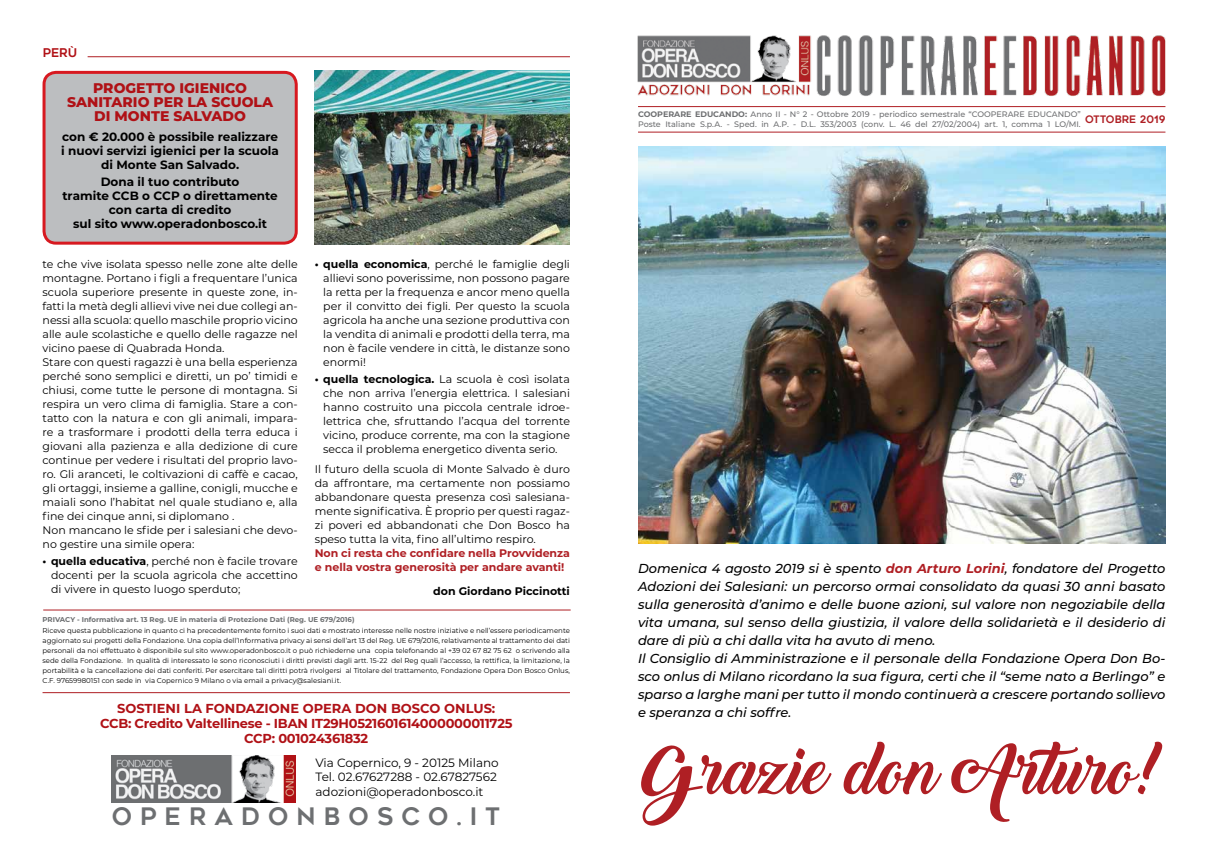
<style>
.page{position:relative;width:1208px;height:859px;background:#fff}
.page>*{position:absolute;margin:0;border:0;box-sizing:border-box;transform-origin:0 0}
.t1{font:65px "Backto Black Demo";color:#af1f24}
.t2{font:24px "Geometos";letter-spacing:.34em;color:#6d6f71}
.t3{font:800 14px/14px "Montserrat";color:#b01116;text-align:center}
.t4{font:italic 500 13px/18px "Montserrat";color:#000}
.t5{font:700 13px/15px "Montserrat";letter-spacing:-.02em;color:#b01116;text-align:center}
.t6{font:700 12px/14px "Montserrat";color:#000;text-align:center}
.t7{font:12px/14.4px "Montserrat";color:#000}
.t8{font:12px "Geometos";color:#b11116}
.t9{font:11px/14px "Montserrat";color:#000;text-align:justify}
.t10{font:700 11px/14px "Montserrat";color:#af1f24}
.t11{font:700 11px "Montserrat";color:#000}
.t12{font:500 8px/9.6px "Montserrat";color:#6e6f71}
.t13{font:7px/10px "Montserrat";color:#000;text-align:justify}
.t14{font:700 7px "Montserrat";color:#6d6f71}
.s1{font-weight:700}
.s2{font-weight:700;color:#af1f24}
</style>
<div class="page">
<img style="left:112px;top:755px;width:184px;height:47px">
<img style="left:637px;top:35px;width:529px;height:61px">
<hr style="left:638px;top:106px;width:527px;height:1px;background:#af1f24">
<hr style="left:638px;top:132px;width:527px;height:1px;background:#af1f24">
<img style="left:638px;top:147px;width:527px;height:396px">
<hr style="left:88px;top:56px;width:482px;height:1px;background:#af1f24">
<hr style="left:43px;top:692px;width:527px;height:1px;background:#af1f24">
<hr style="left:43px;top:609px;width:527px;height:1px;background:#af1f24">
<div style="left:44px;top:72px;width:252px;height:171px;background:#bcbec0;border-radius:12px"></div>
<div style="left:43px;top:71px;width:255px;height:174px;border:3px solid #d71920;border-radius:12px"></div>
<img style="left:315px;top:71px;width:255px;height:174px">
<p class="t8" style="left:43px;top:46px;width:36px">PERÙ</p>
<p class="t3" style="left:67px;top:80px;width:208px">PROGETTO IGIENICO<br>SANITARIO PER LA SCUOLA<br>DI MONTE SALVADO</p>
<p class="t6" style="left:61px;top:129px;width:219px">con € 20.000 è possibile realizzare i nuovi servizi igienici per la scuola di Monte San Salvado.</p>
<p class="t6" style="left:62px;top:174px;width:217px">Dona il tuo contributo<br>tramite CCB o CCP o direttamente con carta di credito<br>sul sito www.operadonbosco.it</p>
<p class="t9" style="left:323px;top:257px;width:248px;text-indent:-9px"><span class="s1">• quella economica</span>, perché le famiglie degli allievi sono poverissime, non possono pagare la retta per la frequenza e ancor meno quella per il convitto dei figli. Per questo la scuola agricola ha anche una sezione produttiva con la vendita di animali e prodotti della terra, ma non è facile vendere in città, le distanze sono enormi!</p>
<p class="t9" style="left:323px;top:372px;width:248px;text-indent:-9px"><span class="s1">• quella tecnologica.</span> La scuola è così isolata che non arriva l’energia elettrica. I salesiani hanno costruito una piccola centrale idroe&shy;lettrica che, sfruttando l’acqua del torrente vicino, produce corrente, ma con la stagione secca il problema energetico diventa serio.</p>
<p class="t9" style="left:315px;top:461px;width:257px">Il futuro della scuola di Monte Salvado è duro da affrontare, ma certamente non possiamo abbandonare questa presenza così salesiana&shy;mente significativa. È proprio per questi ragaz&shy;zi poveri ed abbandonati che Don Bosco ha speso tutta la vita, fino all’ultimo respiro.</p>
<p class="t10" style="left:315px;top:545px;width:257px">Non ci resta che confidare nella Provvidenza e nella vostra generosità per andare avanti!</p>
<p class="t11" style="left:433px;top:583px;width:138px">don Giordano Piccinotti</p>
<p class="t9" style="left:43px;top:257px;width:257px;text-align:left">te che vive isolata spesso nelle zone alte delle montagne. Portano i figli a frequentare l’unica scuola superiore presente in queste zone, in&shy;fatti la metà degli allievi vive nei due collegi an&shy;nessi alla scuola: quello maschile proprio vicino alle aule scolastiche e quello delle ragazze nel vicino paese di Quabrada Honda.<br>Stare con questi ragazzi è una bella esperienza perché sono semplici e diretti, un po’ timidi e chiusi, come tutte le persone di montagna. Si respira un vero clima di famiglia. Stare a con&shy;tatto con la natura e con gli animali, impara&shy;re a trasformare i prodotti della terra educa i giovani alla pazienza e alla dedizione di cure continue per vedere i risultati del proprio lavo&shy;ro. Gli aranceti, le coltivazioni di caffè e cacao, gli ortaggi, insieme a galline, conigli, mucche e maiali sono l’habitat nel quale studiano e, alla fine dei cinque anni, si diplomano .<br>Non mancano le sfide per i salesiani che devo&shy;no gestire una simile opera:</p>
<p class="t9" style="left:51px;top:554px;width:248px;text-indent:-9px"><span class="s1">• quella educativa</span>, perché non è facile trovare docenti per la scuola agricola che accettino di vivere in questo luogo sperduto;</p>
<p class="t14" style="left:43px;top:615px;width:313px">PRIVACY - Informativa art. 13 Reg. UE in materia di Protezione Dati (Reg. UE 679/2016)</p>
<p class="t13" style="left:43px;top:625px;width:529px">Riceve questa pubblicazione in quanto ci ha precedentemente fornito i suoi dati e mostrato interesse nelle nostre iniziative e nell’essere periodicamente aggiornato sui progetti della Fondazione. Una copia dell’Informativa privacy ai sensi dell’art 13 del Reg. UE 679/2016, relativamente al trattamento dei dati personali da noi effettuato è disponibile sul sito www.operadonbosco.it o può richiederne una copia telefonando al +39 02 67 82 75 62 o scrivendo alla sede della Fondazione. In qualità di interessato le sono riconosciuti i diritti previsti dagli artt. 15-22 del Reg quali l’accesso, la rettifica, la limitazione, la portabilità e la cancellazione dei dati conferiti. Per esercitare tali diritti potrà rivolgersi al Titolare del trattamento, Fondazione Opera Don Bosco Onlus, C.F. 97659980151 con sede in via Copernico 9 Milano o via email a privacy@salesiani.it.</p>
<p class="t5" style="left:100px;top:700px;width:414px">SOSTIENI LA FONDAZIONE OPERA DON BOSCO ONLUS:<br>CCB: Credito Valtellinese - IBAN IT29H0521601614000000011725<br>CCP: 001024361832</p>
<p class="t7" style="left:315px;top:755px;width:185px">Via Copernico, 9 - 20125 Milano<br>Tel. 02.67627288 - 02.67827562 adozioni@operadonbosco.it</p>
<h2 class="t2" style="left:112px;top:803px;width:389px">OPERADONBOSCO.IT</h2>
<p class="t12" style="left:638px;top:109px;width:415px"><span class="s1">COOPERARE EDUCANDO:</span> Anno II - N° 2 - Ottobre 2019 - periodico semestrale “Coo perare E ducan</p>
<p class="t12" style="left:638px;top:109px;width:529px;text-indent:426px">do”<br>Poste Italiane S.p.A. - Sped. in A.P. - D.L. 353/2003 (conv. L. 46 del 27/02/2004) art. 1, comma 1 LO/MI. <sup>OTTOBRE</sup> <sup>2019</sup></p>
<p class="t4" style="left:638px;top:558px;width:529px">Domenica 4 agosto 2019 si è spento <span class="s2">don Arturo Lorini</span>, fondatore del Progetto Adozioni dei Salesiani: un percorso ormai consolidato da quasi 30 anni basato sulla generosità d’animo e delle buone azioni, sul valore non negoziabile della vita umana, sul senso della giustizia, il valore della solidarietà e il desiderio di dare di più a chi dalla vita ha avuto di meno.<br>Il Consiglio di Amministrazione e il personale della Fondazione Opera Don Bo&shy;sco onlus di Milano ricordano la sua figura, certi che il “seme nato a Berlingo” e sparso a larghe mani per tutto il mondo continuerà a crescere portando sollievo e speranza a chi soffre.</p>
<h1 class="t1" style="left:640px;top:734px;width:524px">Grazie don Arturo!</h1>
</div>
